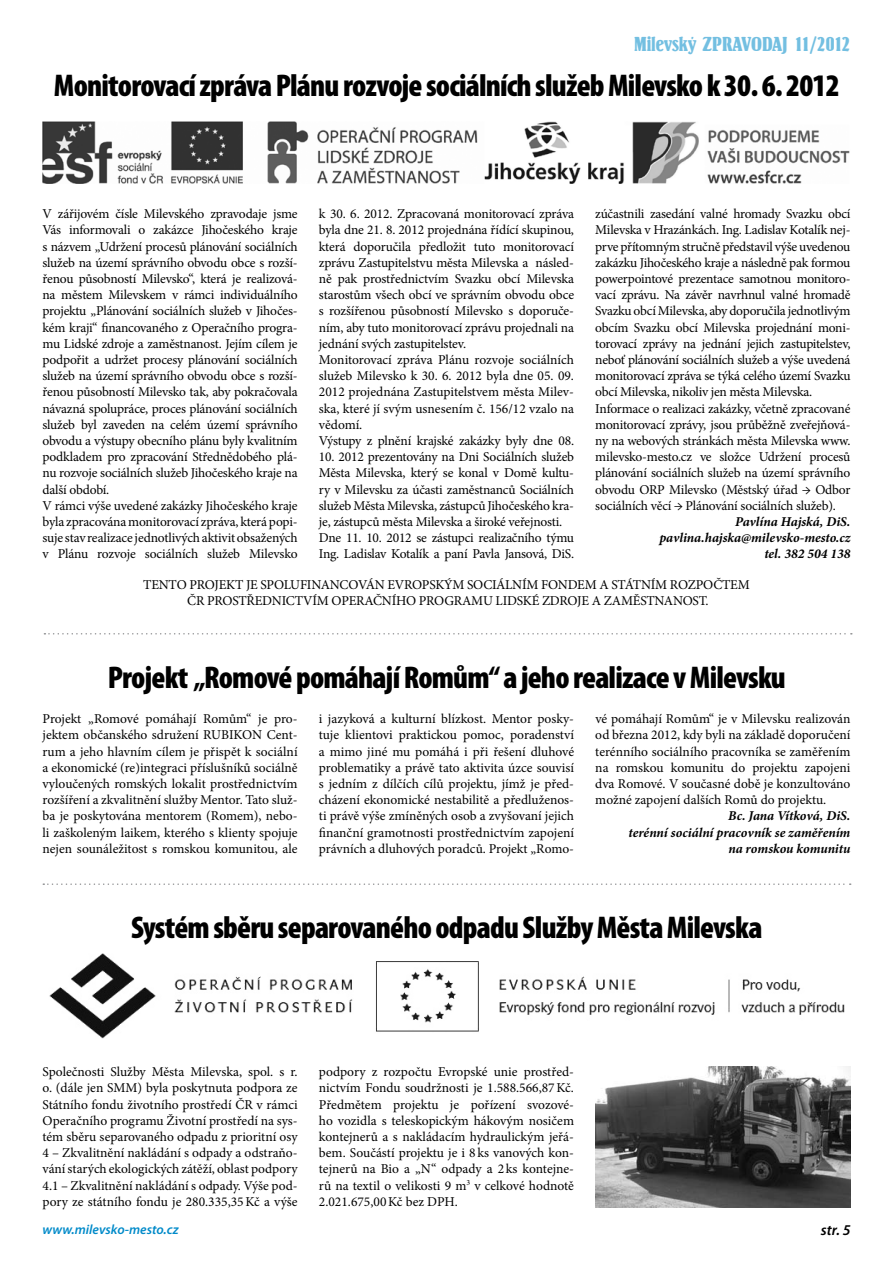
<style>
.page{position:relative;width:893px;height:1263px;background:#fff}
.page>*{position:absolute;margin:0;border:0;box-sizing:border-box;transform-origin:0 0}
.t1{font:900 condensed 31.5px "Myriad Pro";letter-spacing:-.025em;color:#000}
.t2{font:21px "Springfield DEE";color:#73bfe1}
.t3{font:italic 600 15px "Myriad Pro";color:#000}
.t4{font:13.5px/16.2px "Minion Pro";letter-spacing:-.015em;color:#000;text-align:justify}
.t5{font:italic 700 13.5px/16.2px "Minion Pro";letter-spacing:-.005em;color:#000;text-align:right}
.t6{font:italic 600 13.5px "Myriad Pro";color:#008ac9}
</style>
<div class="page">
<img style="left:43px;top:122px;width:807px;height:61px">
<img style="left:49px;top:953px;width:796px;height:86px">
<img style="left:595px;top:1066px;width:255px;height:142px">
<svg style="left:44px;top:633px;width:808px;height:1px"></svg>
<svg style="left:43px;top:883px;width:808px;height:2px"></svg>
<h2 class="t2" style="left:634px;top:34px;width:218px">MILEVSKÝ ZPRAVODAJ 11/2012</h2>
<h1 class="t1" style="left:54px;top:65px;width:787px">Monitorovací zpráva Plánu rozvoje sociálních služeb Milevsko k30. 6. 2012</h1>
<p class="t4" style="left:43px;top:206px;width:257px;text-align:left">V zářijovém čísle Milevského zpravodaje jsme Vás informovali o zakázce Jihočeského kraje s názvem „Udržení procesů plánování sociálních služeb na území správního obvodu obce s rozší&shy;řenou působností Milevsko“, která je realizová&shy;na městem Milevskem v rámci individuálního projektu „Plánování sociálních služeb v Jihočes&shy;kém kraji“ financovaného z Operačního progra&shy;mu Lidské zdroje a zaměstnanost. Jejím cílem je podpořit a udržet procesy plánování sociálních služeb na území správního obvodu obce s rozší&shy;řenou působností Milevsko tak, aby pokračovala návazná spolupráce, proces plánování sociálních služeb byl zaveden na celém území správního obvodu a výstupy obecního plánu byly kvalitním podkladem pro zpracování Střednědobého plá&shy;nu rozvoje sociálních služeb Jihočeského kraje na další období.<br>V rámci výše uvedené zakázky Jihočeského kraje byla zpracována monitorovací zpráva, která popi&shy;suje stav realizace jednotlivých aktivit obsažených v Plánu rozvoje sociálních služeb Milevsko</p>
<p class="t4" style="left:595px;top:206px;width:257px;text-align:left">zúčastnili zasedání valné hromady Svazku obcí Milevska v Hrazánkách. Ing. Ladislav Kotalík nej&shy;prve přítomným stručně představil výše uvedenou zakázku Jihočeského kraje a následně pak formou powerpointové prezentace samotnou monitoro&shy;vací zprávu. Na závěr navrhnul valné hromadě Svazku obcí Milevska, aby doporučila jednotlivým obcím Svazku obcí Milevska projednání moni&shy;torovací zprávy na jednání jejich zastupitelstev, neboť plánování sociálních služeb a výše uvedená monitorovací zpráva se týká celého území Svazku obcí Milevska, nikoliv jen města Milevska.<br>Informace o realizaci zakázky, včetně zpracované monitorovací zprávy, jsou průběžně zveřejňová&shy;ny na webových stránkách města Milevska www. milevsko-mesto.cz ve složce Udržení procesů plánování sociálních služeb na území správního obvodu ORP Milevsko (Městský úřad → Odbor sociálních věcí → Plánování sociálních služeb).</p>
<p class="t5" style="left:659px;top:513px;width:193px">Pavlína Hajská, DiS. pavlina.hajska@milevsko-mesto.cz tel. 382 504 138</p>
<p class="t4" style="left:143px;top:576px;width:608px;text-align:center">TENTO PROJEKT JE SPOLUFINANCOVÁN EVROPSKÝM SOCIÁLNÍM FONDEM A STÁTNÍM ROZPOČTEM<br>ČR PROSTŘEDNICTVÍM OPERAČNÍHO PROGRAMU LIDSKÉ ZDROJE A ZAMĚSTNANOST.</p>
<p class="t4" style="left:319px;top:206px;width:257px;text-align:left">k 30. 6. 2012. Zpracovaná monitorovací zpráva byla dne 21. 8. 2012 projednána řídící skupinou, která doporučila předložit tuto monitorovací zprávu Zastupitelstvu města Milevska a násled&shy;ně pak prostřednictvím Svazku obcí Milevska starostům všech obcí ve správním obvodu obce s rozšířenou působností Milevsko s doporuče&shy;ním, aby tuto monitorovací zprávu projednali na jednání svých zastupitelstev.<br>Monitorovací zpráva Plánu rozvoje sociálních služeb Milevsko k 30. 6. 2012 byla dne 05. 09.<br>2012 projednána Zastupitelstvem města Milev&shy;ska, které jí svým usnesením č. 156/12 vzalo na vědomí.<br>Výstupy z plnění krajské zakázky byly dne 08.</p>
<p class="t4" style="left:319px;top:449px;width:257px;text-align:left">10. 2012 prezentovány na Dni Sociálních služeb Města Milevska, který se konal v Domě kultu&shy;ry v Milevsku za účasti zaměstnanců Sociálních služeb Města Milevska, zástupců Jihočeského kra&shy;je, zástupců města Milevska a široké veřejnosti.<br>Dne 11. 10. 2012 se zástupci realizačního týmu Ing. Ladislav Kotalík a paní Pavla Jansová, DiS.</p>
<h1 class="t1" style="left:108px;top:657px;width:680px">Projekt „Romové pomáhají Romům“ ajeho realizace vMilevsku</h1>
<p class="t4" style="left:319px;top:711px;width:257px">i jazyková a kulturní blízkost. Mentor posky&shy;tuje klientovi praktickou pomoc, poradenství a mimo jiné mu pomáhá i při řešení dluhové problematiky a právě tato aktivita úzce souvisí s jedním z dílčích cílů projektu, jímž je před&shy;cházení ekonomické nestabilitě a předluženos&shy;ti právě výše zmíněných osob a zvyšovaní jejich finanční gramotnosti prostřednictvím zapojení právních a dluhových poradců. Projekt „Romo-</p>
<p class="t4" style="left:595px;top:711px;width:257px">vé pomáhají Romům“ je v Milevsku realizován od března 2012, kdy byli na základě doporučení terénního sociálního pracovníka se zaměřením na romskou komunitu do projektu zapojeni dva Romové. V současné době je konzultováno možné zapojení dalších Romů do projektu.</p>
<p class="t4" style="left:43px;top:711px;width:257px">Projekt „Romové pomáhají Romům“ je pro&shy;jektem občanského sdružení RUBIKON Cent&shy;rum a jeho hlavním cílem je přispět k sociální a ekonomické (re)integraci příslušníků sociálně vyloučených romských lokalit prostřednictvím rozšíření a zkvalitnění služby Mentor. Tato služ&shy;ba je poskytována mentorem (Romem), nebo&shy;li zaškoleným laikem, kterého s klienty spojuje nejen sounáležitost s romskou komunitou, ale</p>
<p class="t5" style="left:628px;top:808px;width:223px">Bc. Jana Vítková, DiS.<br>terénní sociální pracovník se zaměřením na romskou komunitu</p>
<h1 class="t1" style="left:131px;top:907px;width:633px">Systém sběru separovaného odpadu Služby Města Milevska</h1>
<p class="t4" style="left:43px;top:1064px;width:257px">Společnosti Služby Města Milevska, spol. s r. o. (dále jen SMM) byla poskytnuta podpora ze Státního fondu životního prostředí ČR v rámci Operačního programu Životní prostředí na sys&shy;tém sběru separovaného odpadu z prioritní osy 4 – Zkvalitnění nakládání s odpady a odstraňo&shy;vání starých ekologických zátěží, oblast podpory 4.1 – Zkvalitnění nakládání s odpady. Výše pod&shy;pory ze státního fondu je 280.335,35Kč a výše</p>
<p class="t4" style="left:319px;top:1064px;width:257px">podpory z rozpočtu Evropské unie prostřed&shy;nictvím Fondu soudržnosti je 1.588.566,87Kč.<br>Předmětem projektu je pořízení svozové&shy;ho vozidla s teleskopickým hákovým nosičem kontejnerů a s nakládacím hydraulickým jeřá&shy;bem. Součástí projektu je i 8 ks vanových kon&shy;tejnerů na Bio a „N“ odpady a 2 ks kontejne&shy;rů na textil o velikosti 9 m<sup>3</sup> v celkové hodnotě 2.021.675,00Kč bez DPH.</p>
<p class="t6" style="left:43px;top:1221px;width:138px">www.milevsko-mesto.cz</p>
<p class="t3" style="left:821px;top:1220px;width:21px">str.</p>
</div>
